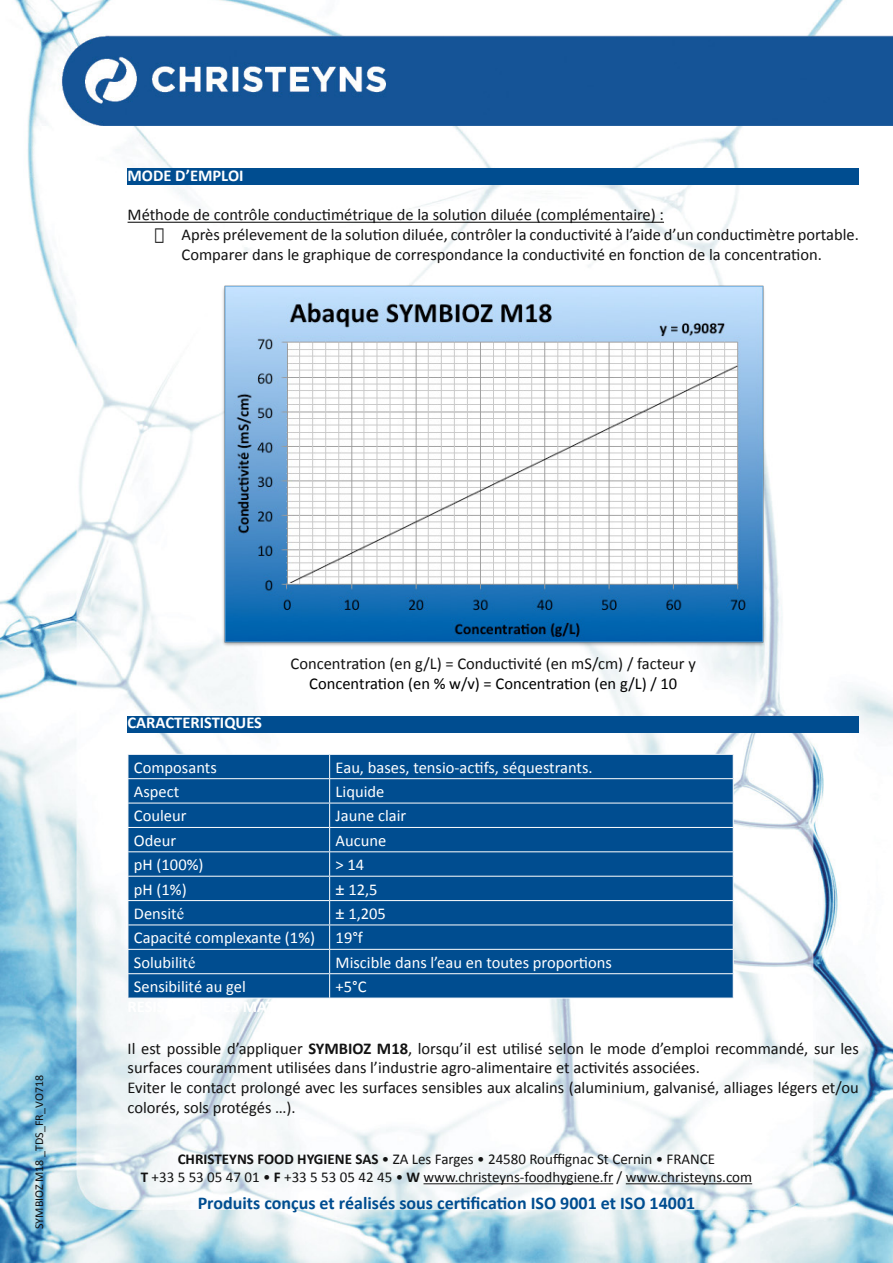
<style>
.page{position:relative;width:893px;height:1263px;background:#fff}
.page>*{position:absolute;margin:0;border:0;box-sizing:border-box;transform-origin:0 0}
.t1{font:700 18px "Calibri";color:#004d90}
.t2{font:16.5px/19.8px "Calibri";color:#121212}
.t3{font:16.5px/24.3px "Calibri";color:#fff}
.t4{font:16.5px "Calibri";color:#000}
.t5{font:700 16.5px "Calibri";color:#fff}
.t6{font:15px/18px "Calibri";color:#121212;text-align:center}
.t7{font:12px "Calibri";color:#121212}
.s1{font-family:"Arial"}
.s2{font-family:"Times New Roman"}
.s3{font-weight:700}
</style>
<div class="page">
<img style="left:0;top:0;width:893px;height:1263px">
<hr style="left:423px;top:1183px;width:190px;height:1px;background:#121212">
<hr style="left:626px;top:1183px;width:126px;height:1px;background:#121212">
<div style="left:128px;top:168px;width:731px;height:17px;background:#004d90"></div>
<hr style="left:128px;top:222px;width:536px;height:1px;background:#121212">
<div style="left:128px;top:716px;width:731px;height:16px;background:#004d90"></div>
<img style="left:219px;top:283px;width:548px;height:366px">
<div style="left:129px;top:755px;width:604px;height:243px;background:#004d90"></div>
<hr style="left:128px;top:754px;width:202px;height:1px;background:#fff">
<hr style="left:330px;top:754px;width:404px;height:1px;background:#fff">
<hr style="left:128px;top:778px;width:202px;height:1px;background:#fff">
<hr style="left:330px;top:778px;width:404px;height:1px;background:#fff">
<hr style="left:128px;top:803px;width:202px;height:1px;background:#fff">
<hr style="left:330px;top:803px;width:404px;height:1px;background:#fff">
<hr style="left:128px;top:827px;width:202px;height:1px;background:#fff">
<hr style="left:330px;top:827px;width:404px;height:1px;background:#fff">
<hr style="left:128px;top:851px;width:202px;height:1px;background:#fff">
<hr style="left:330px;top:851px;width:404px;height:1px;background:#fff">
<hr style="left:128px;top:876px;width:202px;height:1px;background:#fff">
<hr style="left:330px;top:876px;width:404px;height:1px;background:#fff">
<hr style="left:128px;top:900px;width:202px;height:1px;background:#fff">
<hr style="left:330px;top:900px;width:404px;height:1px;background:#fff">
<hr style="left:128px;top:924px;width:202px;height:1px;background:#fff">
<hr style="left:330px;top:924px;width:404px;height:1px;background:#fff">
<hr style="left:128px;top:949px;width:202px;height:1px;background:#fff">
<hr style="left:330px;top:949px;width:404px;height:1px;background:#fff">
<hr style="left:128px;top:973px;width:202px;height:1px;background:#fff">
<svg style="left:128px;top:755px;width:1px;height:243px"></svg>
<hr style="left:330px;top:973px;width:404px;height:1px;background:#fff">
<svg style="left:329px;top:755px;width:1px;height:243px"></svg>
<svg style="left:733px;top:755px;width:1px;height:243px"></svg>
<hr style="left:128px;top:998px;width:202px;height:1px;background:#fff">
<hr style="left:330px;top:998px;width:404px;height:1px;background:#fff">
<p class="t5" style="left:128px;top:165px;width:117px">MODE D’EMPLOI</p>
<p class="t2" style="left:128px;top:205px;width:538px">Méthode de contrôle conductimétrique de la solution diluée (complémentaire) :</p>
<p class="t2" style="left:182px;top:225px;width:679px;text-indent:-27px">• Après prélevement de la solution diluée, contrôler la conductivité à l’aide d’un conductimètre portable.<br>Comparer dans le graphique de correspondance la conductivité en fonction de la concentration.</p>
<p class="t7" style="left:31px;top:1229px;width:155px;rotate:-90deg">SYMBIOZ M18 _TDS_FR_VO718</p>
<p class="t2" style="left:291px;top:653px;width:407px">Concentration (en g/L) = Conductivité (en mS/cm) / facteur y</p>
<p class="t4" style="left:309px;top:673px;width:369px">Concentration (en % w/v) = Concentration (en g/L) / 10</p>
<p class="t5" style="left:128px;top:712px;width:136px">CARACTERISTIQUES</p>
<p class="t3" style="left:134px;top:755px;width:84px">Composants</p>
<p class="t3" style="left:336px;top:755px;width:259px">Eau, bases, tensio-actifs, séquestrants.</p>
<p class="t3" style="left:134px;top:779px;width:47px">Aspect</p>
<p class="t3" style="left:336px;top:779px;width:50px">Liquide</p>
<p class="t3" style="left:134px;top:804px;width:54px">Couleur</p>
<p class="t3" style="left:336px;top:804px;width:72px">Jaune clair</p>
<p class="t3" style="left:134px;top:828px;width:44px">Odeur</p>
<p class="t3" style="left:336px;top:828px;width:52px">Aucune</p>
<p class="t3" style="left:134px;top:853px;width:71px">pH (100%)</p>
<p class="t3" style="left:336px;top:853px;width:30px">&gt; 14</p>
<p class="t3" style="left:134px;top:877px;width:54px">pH (1%)</p>
<p class="t3" style="left:336px;top:877px;width:44px"><span class="s1">±</span> 12,5</p>
<p class="t3" style="left:134px;top:901px;width:52px">Densit<span class="s2">é</span></p>
<p class="t3" style="left:134px;top:901px;width:254px;text-indent:202px"><span class="s1">±</span> 1,205<br>Capacité complexante (1%) 19°f<br>Solubilit<span class="s2">é</span></p>
<p class="t3" style="left:336px;top:950px;width:278px">Miscible dans l’eau en toutes proportions</p>
<p class="t3" style="left:134px;top:974px;width:113px">Sensibilité au gel</p>
<p class="t3" style="left:336px;top:974px;width:32px">+5°C</p>
<p class="t2" style="left:128px;top:1038px;width:733px">Il est possible d’appliquer <span class="s3">SYMBIOZ M18</span>, lorsqu’il est utilisé selon le mode d’emploi recommandé, sur les surfaces couramment utilisées dans l’industrie agro-alimentaire et activités associées.<br>Eviter le contact prolongé avec les surfaces sensibles aux alcalins (aluminium, galvanisé, alliages légers et/ou colorés, sols protégés …).</p>
<p class="t6" style="left:141px;top:1150px;width:613px"><span class="s3">CHRISTEYNS FOOD HYGIENE SAS</span> • ZA Les Farges • 24580 Rouffignac St Cernin • FRANCE<br><span class="s3">T</span> +33 5 53 05 47 01 • <span class="s3">F</span> +33 5 53 05 42 45 • <span class="s3">W</span> www.christeyns-foodhygiene.fr / www.christeyns.com</p>
<p class="t1" style="left:198px;top:1191px;width:499px">Produits conçus et réalisés sous certification ISO 9001 et ISO 14001</p>
</div>
